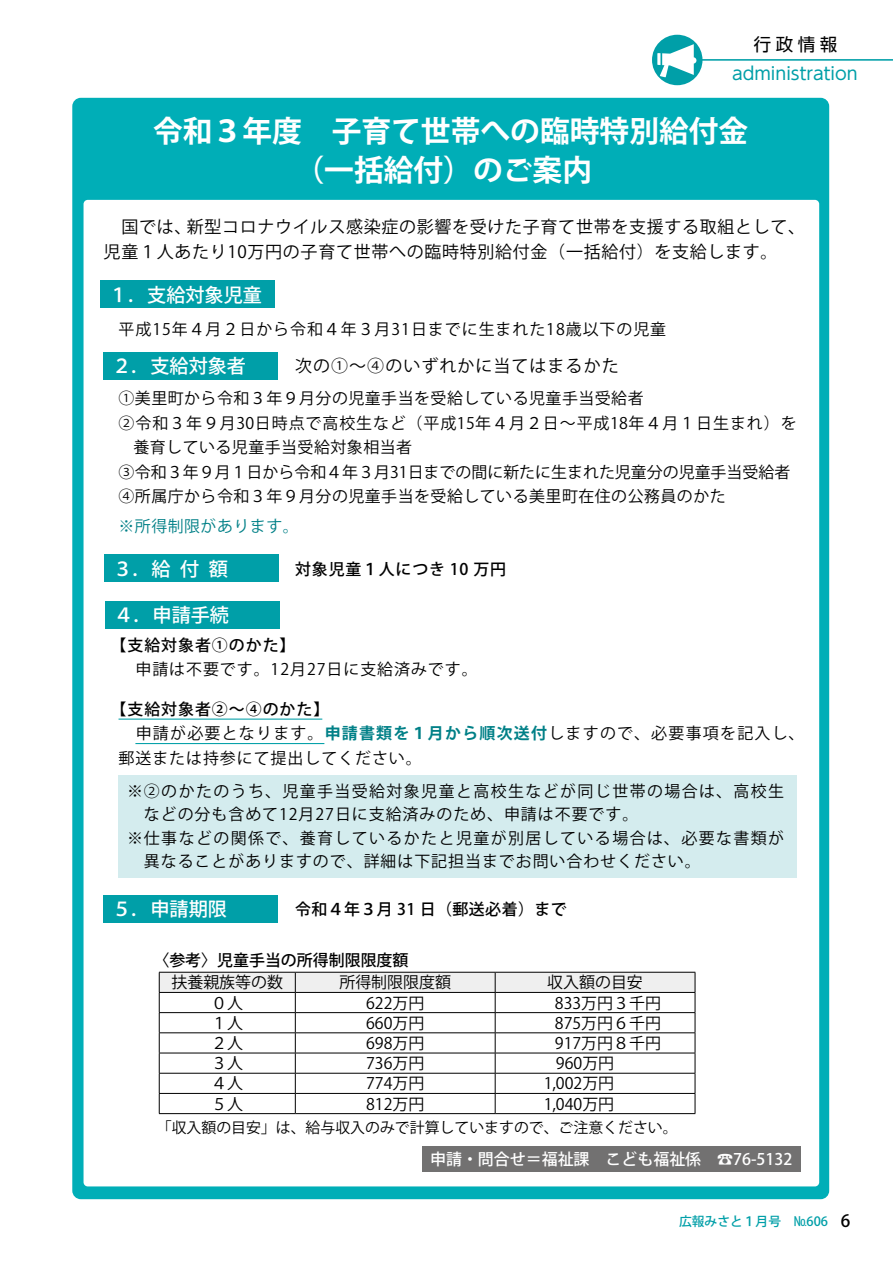
<style>
.page{position:relative;width:893px;height:1263px;background:#fff}
.page>*{position:absolute;margin:0;border:0;box-sizing:border-box;transform-origin:0 0}
.t1{font:700 29.7px/39.3px "Koz Go Pro";color:#fff;text-align:center}
.t2{font:500 19.2px "Koz Go Pro";color:#fff}
.t3{font:17.55px "UD Shin Go Pro";color:#009fa8}
.t4{font:17.55px "UD Shin Go Pro";color:#000}
.t5{font:16.95px/25.5px "Koz Go Pro";letter-spacing:.04em;color:#000}
.t6{font:16.95px "Koz Go Pro";letter-spacing:.06em;color:#000}
.t7{font:500 16.95px "Koz Go Pro";color:#000}
.t8{font:15.9px "Koz Go Pro";letter-spacing:.06em;color:#000}
.t9{font:15.9px "Koz Go Pro";letter-spacing:.03em;color:#000}
.t10{font:15.9px "Koz Go Pro";color:#000}
.t11{font:15.9px "Koz Go Pro";letter-spacing:.09em;color:#000}
.t12{font:15.9px "Koz Go Pro";letter-spacing:.08em;color:#000}
.t13{font:500 15.9px "Koz Go Pro";letter-spacing:.05em;color:#000}
.t14{font:500 15.9px "Koz Go Pro";color:#fff}
.t15{font:500 15.9px "Koz Go Pro";letter-spacing:.025em;color:#000}
.t16{font:500 15.9px "Koz Go Pro";color:#000}
.t17{font:15.9px "Koz Go Pro";letter-spacing:.03em;color:#008087}
.t18{font:14.85px "Koz Go Pro";color:#000}
.t19{font:500 12.75px "Koz Go Pro";color:#009fa8}
.s1{font-weight:700;color:#008087}
</style>
<div class="page">
<div style="left:72px;top:98px;width:757px;height:1101px;background:#00aeb7;border-radius:9px"></div>
<div style="left:84px;top:200px;width:735px;height:986px;background:#fff;border-radius:4px"></div>
<div style="left:652px;top:35px;width:50px;height:50px;background:#009fa8;border-radius:50%"></div>
<hr style="left:697px;top:59px;width:196px;height:2px;background:#009fa8">
<svg style="left:657px;top:44px;width:39px;height:33px"></svg>
<div style="left:422px;top:1146px;width:378px;height:26px;background:#727171"></div>
<div style="left:100px;top:281px;width:175px;height:27px;background:#009fa8"></div>
<div style="left:104px;top:352px;width:174px;height:27px;background:#009fa8"></div>
<div style="left:106px;top:601px;width:174px;height:27px;background:#009fa8"></div>
<div style="left:119px;top:775px;width:678px;height:102px;background:#d4ecee"></div>
<hr style="left:119px;top:718px;width:203px;height:2px;background:#009fa8">
<hr style="left:135px;top:743px;width:189px;height:1px;background:#009fa8">
<div style="left:105px;top:555px;width:174px;height:27px;background:#009fa8"></div>
<div style="left:104px;top:895px;width:174px;height:28px;background:#009fa8"></div>
<svg style="left:159px;top:972px;width:537px;height:141px"></svg>
<hr style="left:159px;top:1113px;width:136px;height:1px;background:#000">
<hr style="left:295px;top:1113px;width:200px;height:1px;background:#000">
<hr style="left:495px;top:1113px;width:200px;height:1px;background:#000">
<p class="t4" style="left:754px;top:30px;width:85px">行政情報</p>
<p class="t3" style="left:732px;top:59px;width:127px">administration</p>
<h1 class="t1" style="left:153px;top:113px;width:597px">令和３年度　子育て世帯への臨時特別給付金（一括給付）のご案内</h1>
<p class="t5" style="left:187px;top:214px;width:620px">新型コロナウイルス感染症の影響を受けた子育て世帯を支援する取組として、</p>
<p class="t5" style="left:104px;top:214px;width:675px">　国では、<br>児童１人あたり10万円の子育て世帯への臨時特別給付金（一括給付）を支給します。</p>
<p class="t2" style="left:109px;top:282px;width:155px">１．支給対象児童</p>
<p class="t8" style="left:119px;top:319px;width:549px">平成15年４月２日から令和４年３月31日までに生まれた18歳以下の児童</p>
<p class="t2" style="left:112px;top:353px;width:135px">２．支給対象者</p>
<p class="t6" style="left:295px;top:355px;width:325px">次の①～④のいずれかに当てはまるかた</p>
<p class="t9" style="left:119px;top:388px;width:527px">①美里町から令和３年９月分の児童手当を受給している児童手当受給者</p>
<p class="t8" style="left:119px;top:412px;width:680px">②令和３年９月30日時点で高校生など（平成15年４月２日～平成18年４月１日生まれ）を</p>
<p class="t9" style="left:133px;top:437px;width:280px">養育している児童手当受給対象相当者</p>
<p class="t10" style="left:119px;top:461px;width:673px">③令和３年９月１日から令和４年３月31日までの間に新たに生まれた児童分の児童手当受給者</p>
<p class="t9" style="left:119px;top:486px;width:609px">④所属庁から令和３年９月分の児童手当を受給している美里町在住の公務員のかた</p>
<p class="t17" style="left:119px;top:516px;width:182px">※所得制限があります。</p>
<p class="t2" style="left:113px;top:556px;width:59px">３．給</p>
<p class="t2" style="left:180px;top:556px;width:21px">付</p>
<p class="t2" style="left:209px;top:556px;width:21px">額</p>
<p class="t13" style="left:295px;top:558px;width:212px">対象児童１人につき 10 万円</p>
<p class="t2" style="left:114px;top:602px;width:116px">４．申請手続</p>
<p class="t13" style="left:111px;top:635px;width:186px">【支給対象者①のかた【</p>
<p class="t8" style="left:119px;top:659px;width:361px">　申請は不要です。12月27日に支給済みです。</p>
<p class="t13" style="left:111px;top:699px;width:220px">【支給対象者②～④のかた【</p>
<p class="t12" style="left:136px;top:723px;width:670px">申請が必要となります。<span class="s1">申請書類を１月から順次送付</span>しますので、必要事項を記入し、</p>
<p class="t8" style="left:119px;top:748px;width:305px">郵送または持参にて提出してください。</p>
<p class="t11" style="left:127px;top:781px;width:659px">※②のかたのうち、児童手当受給対象児童と高校生などが同じ世帯の場合は、高校生</p>
<p class="t8" style="left:144px;top:804px;width:496px">などの分も含めて12月27日に支給済みのため、申請は不要です。</p>
<p class="t11" style="left:127px;top:828px;width:659px">※仕事などの関係で、養育しているかたと児童が別居している場合は、必要な書類が</p>
<p class="t8" style="left:144px;top:851px;width:558px">異なることがありますので、詳細は下記担当までお問い合わせください。</p>
<p class="t2" style="left:112px;top:897px;width:116px">５．申請期限</p>
<p class="t16" style="left:153px;top:949px;width:257px">〈参考〉児童手当の所得制限限度額</p>
<p class="t15" style="left:295px;top:899px;width:273px">令和４年３月 31 日（郵送必着）まで</p>
<p class="t10" style="left:171px;top:972px;width:113px">扶養親族等の数</p>
<p class="t10" style="left:339px;top:972px;width:113px">所得制限限度額</p>
<p class="t8" style="left:547px;top:972px;width:97px">収入額の目安</p>
<p class="t8" style="left:211px;top:992px;width:33px">０人</p>
<p class="t8" style="left:366px;top:992px;width:60px">622万円</p>
<p class="t10" style="left:555px;top:992px;width:108px">833万円３千円</p>
<p class="t8" style="left:211px;top:1013px;width:33px">１人</p>
<p class="t8" style="left:366px;top:1013px;width:60px">660万円</p>
<p class="t10" style="left:555px;top:1013px;width:108px">875万円６千円</p>
<p class="t8" style="left:211px;top:1033px;width:33px">２人</p>
<p class="t8" style="left:366px;top:1033px;width:60px">698万円</p>
<p class="t10" style="left:555px;top:1033px;width:108px">917万円８千円</p>
<p class="t8" style="left:211px;top:1053px;width:33px">３人</p>
<p class="t8" style="left:366px;top:1053px;width:60px">736万円</p>
<p class="t8" style="left:556px;top:1053px;width:60px">960万円</p>
<p class="t8" style="left:211px;top:1073px;width:33px">４人</p>
<p class="t8" style="left:366px;top:1073px;width:60px">774万円</p>
<p class="t8" style="left:544px;top:1073px;width:72px">1,002万円</p>
<p class="t8" style="left:211px;top:1093px;width:33px">５人</p>
<p class="t18" style="left:157px;top:1118px;width:522px">「収入額の目安」は、給与収入のみで計算していますので、ご注意ください。</p>
<p class="t8" style="left:366px;top:1093px;width:60px">812万円</p>
<p class="t8" style="left:544px;top:1093px;width:72px">1,040万円</p>
<p class="t14" style="left:430px;top:1149px;width:273px">申請・問合せ＝福祉課　こども福祉係</p>
<p class="t14" style="left:717px;top:1149px;width:77px">☎76-5132</p>
<p class="t19" style="left:679px;top:1213px;width:104px">広報みさと１月号</p>
<p class="t19" style="left:794px;top:1213px;width:36px">No606</p>
<p class="t7" style="left:841px;top:1210px;width:11px">6</p>
</div>
